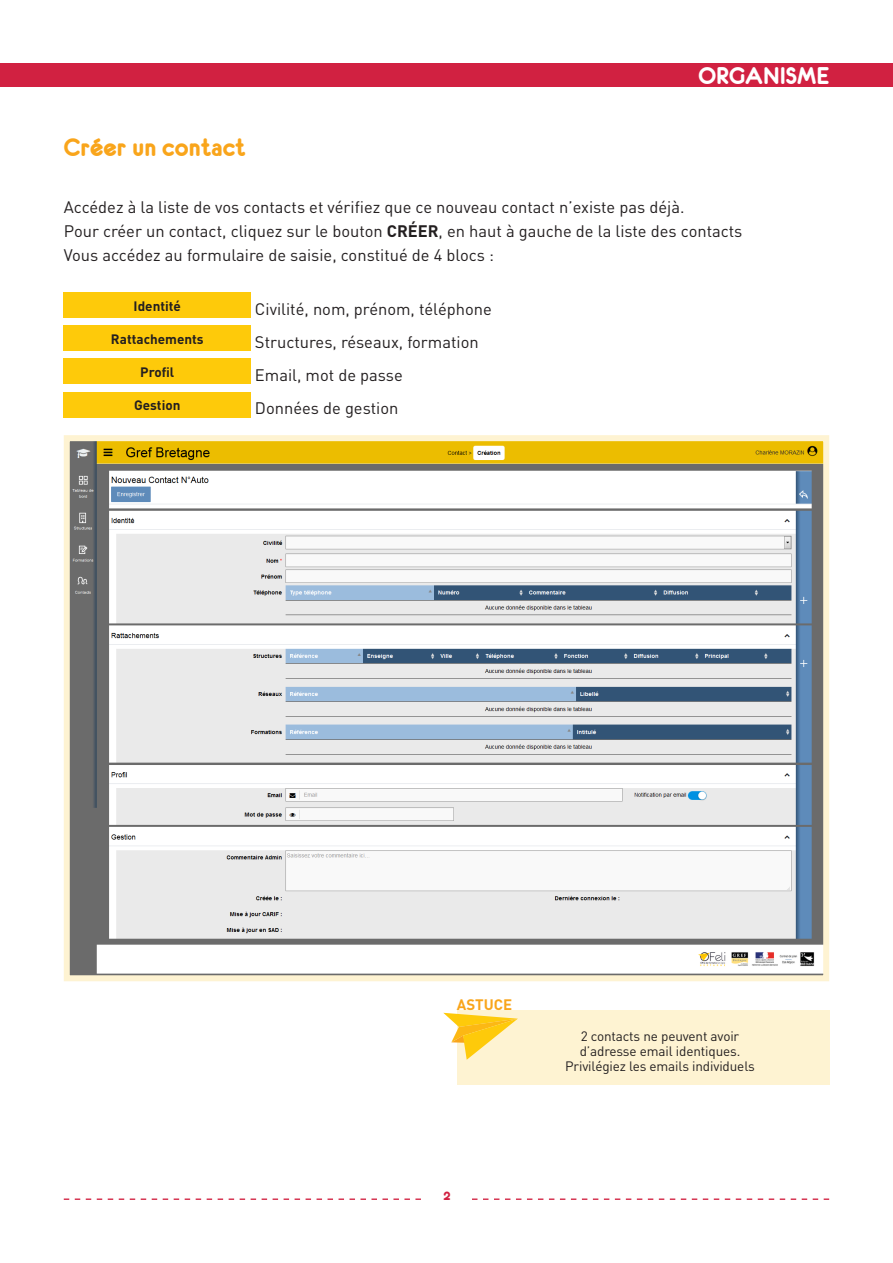
<style>
.page{position:relative;width:893px;height:1263px;background:#fff}
.page>*{position:absolute;margin:0;border:0;box-sizing:border-box;transform-origin:0 0}
.titre1{font:27px "Eurofurencebold";color:#f9a51b}
.t1{font:25.8px "Eurofurencebold";color:#fff}
.texte{font:16.5px "DIN";color:#231f20}
.texte-2{font:700 15px "DIN";color:#f9a51b}
.t2{font:15px "Eurofurencebold";color:#d12141}
.texte-3{font:13.5px "DIN";letter-spacing:-.01em;color:#231f20}
.texte_de_bloc_jaune{font:700 13.5px "DIN";color:#231f20}
.s1{font-weight:700}
</style>
<div class="page">
<div style="left:0;top:64px;width:893px;height:23px;background:#d12141"></div>
<svg style="left:64px;top:1198px;width:357px;height:2px"></svg>
<svg style="left:472px;top:1198px;width:357px;height:2px"></svg>
<div style="left:64px;top:293px;width:187px;height:25px;background:#feca0a"></div>
<div style="left:64px;top:326px;width:187px;height:25px;background:#feca0a"></div>
<div style="left:64px;top:359px;width:187px;height:25px;background:#feca0a"></div>
<div style="left:64px;top:392px;width:187px;height:25px;background:#feca0a"></div>
<svg style="left:64px;top:435px;width:765px;height:547px"></svg>
<div style="left:457px;top:1011px;width:372px;height:74px;background:#fef3d2"></div>
<svg style="left:443px;top:1013px;width:75px;height:47px"></svg>
<p class="titre1" style="left:64px;top:134px;width:184px">Créer un contact</p>
<h2 class="t1" style="left:699px;top:63px;width:132px">ORGANISME</h2>
<p class="texte" style="left:64px;top:197px;width:622px">Accédez à la liste de vos contacts et vérifiez que ce nouveau contact n’existe pas déjà.</p>
<p class="texte" style="left:64px;top:221px;width:680px">Pour créer un contact, cliquez sur le bouton <span class="s1">CRÉER</span>, en haut à gauche de la liste des contacts</p>
<p class="texte" style="left:64px;top:245px;width:432px">Vous accédez au formulaire de saisie, constitué de 4 blocs :</p>
<p class="texte_de_bloc_jaune" style="left:134px;top:297px;width:49px">Identité</p>
<p class="texte" style="left:255px;top:299px;width:238px">Civilité, nom, prénom, téléphone</p>
<p class="texte_de_bloc_jaune" style="left:111px;top:330px;width:94px">Rattachements</p>
<p class="texte" style="left:255px;top:332px;width:225px">Structures, réseaux, formation</p>
<p class="texte_de_bloc_jaune" style="left:140px;top:363px;width:36px">Profil</p>
<p class="texte" style="left:255px;top:365px;width:149px">Email, mot de passe</p>
<p class="texte_de_bloc_jaune" style="left:134px;top:396px;width:48px">Gestion</p>
<p class="texte" style="left:255px;top:398px;width:145px">Données de gestion</p>
<p class="texte-2" style="left:457px;top:995px;width:57px">ASTUCE</p>
<p class="t2" style="left:443px;top:1187px;width:9px">2</p>
<p class="texte-3" style="left:581px;top:1027px;width:160px">2 contacts ne peuvent avoir</p>
<p class="texte-3" style="left:580px;top:1042px;width:162px">d’adresse email identiques.</p>
<p class="texte-3" style="left:565px;top:1057px;width:191px">Privilégiez les emails individuels</p>
</div>
